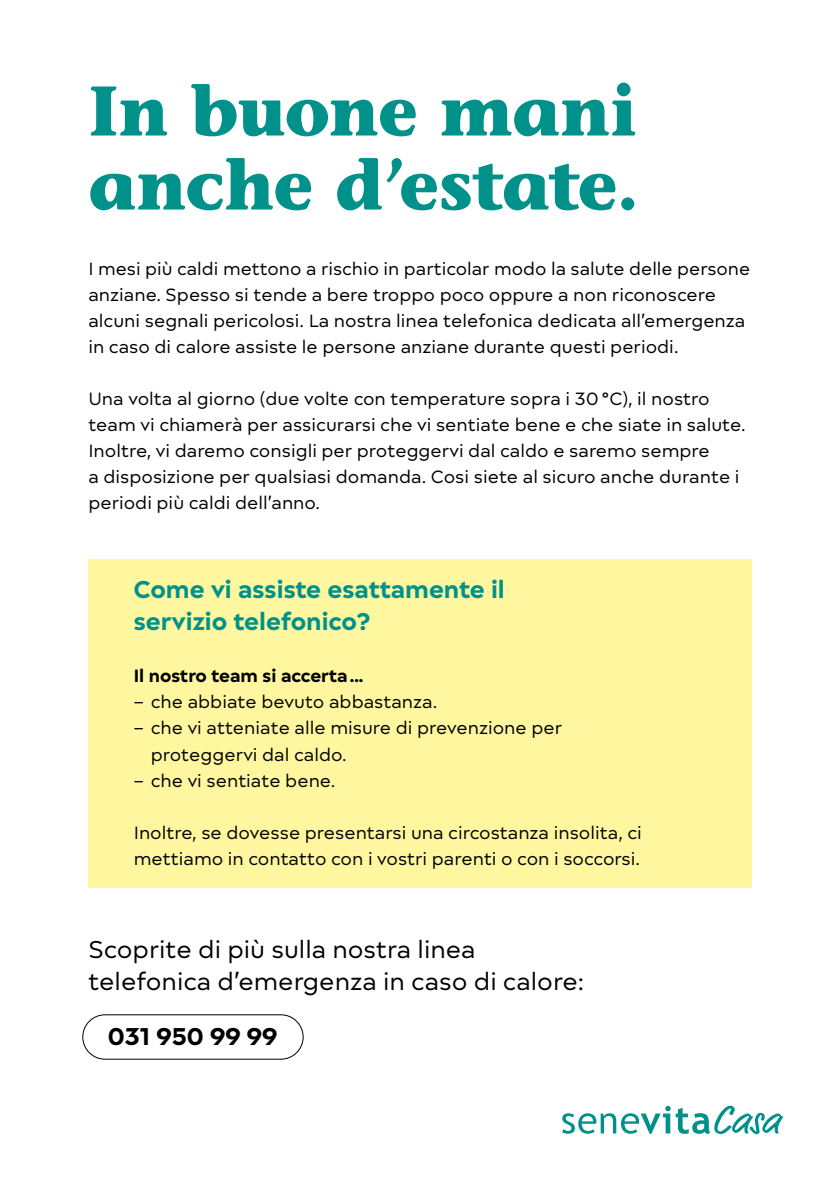
<style>
.page{position:relative;width:840px;height:1191px;background:#fff}
.page>*{position:absolute;margin:0;border:0;box-sizing:border-box;transform-origin:0 0}
.t1{font:700 70px/74px "Stone Informal Std";letter-spacing:-.015em;color:#00928a}
.t2{font:26px/32px "Matteo";color:#000}
.t3{font:700 26px/32px "Matteo";color:#00928a}
.t4{font:700 26px "Matteo";color:#000}
.t5{font:19px/26px "Matteo";color:#000}
.t6{font:700 19px "Matteo";color:#000}
</style>
<div class="page">
<div style="left:88px;top:559px;width:663px;height:328px;background:#fff79f"></div>
<svg style="left:562px;top:1105px;width:220px;height:29px"></svg>
<div style="left:82px;top:1014px;width:221px;height:45px;border:1px solid #000;border-radius:22px"></div>
<h1 class="t1" style="left:88px;top:73px;width:551px">In buone mani anche d’estate.</h1>
<p class="t5" style="left:88px;top:255px;width:663px">I mesi più caldi mettono a rischio in particolar modo la salute delle persone anziane. Spesso si tende a bere troppo poco oppure a non riconoscere alcuni segnali pericolosi. La nostra linea telefonica dedicata all’emergenza in caso di calore assiste le persone anziane durante questi periodi.</p>
<p class="t5" style="left:88px;top:385px;width:658px">Una volta al giorno (due volte con temperature sopra i 30°C), il nostro team vi chiamerà per assicurarsi che vi sentiate bene e che siate in salute.<br>Inoltre, vi daremo consigli per proteggervi dal caldo e saremo sempre<br>a disposizione per qualsiasi domanda. Cosi siete al sicuro anche durante i periodi più caldi dell’anno.</p>
<h2 class="t3" style="left:134px;top:573px;width:372px">Come vi assiste esattamente il servizio telefonico?</h2>
<p class="t6" style="left:134px;top:665px;width:231px">Il nostro team si accerta...</p>
<p class="t5" style="left:134px;top:689px;width:305px">– che abbiate bevuto abbastanza.</p>
<p class="t5" style="left:151px;top:715px;width:412px;text-indent:-17px">– che vi atteniate alle misure di prevenzione per proteggervi dal caldo.</p>
<p class="t5" style="left:134px;top:767px;width:203px">– che vi sentiate bene.</p>
<p class="t5" style="left:134px;top:819px;width:509px">Inoltre, se dovesse presentarsi una circostanza insolita, ci mettiamo in contatto con i vostri parenti o con i soccorsi.</p>
<h2 class="t2" style="left:88px;top:933px;width:497px">Scoprite di più sulla nostra linea telefonica d’emergenza in caso di calore:</h2>
<h2 class="t4" style="left:108px;top:1022px;width:171px">031 950 99 99</h2>
</div>
